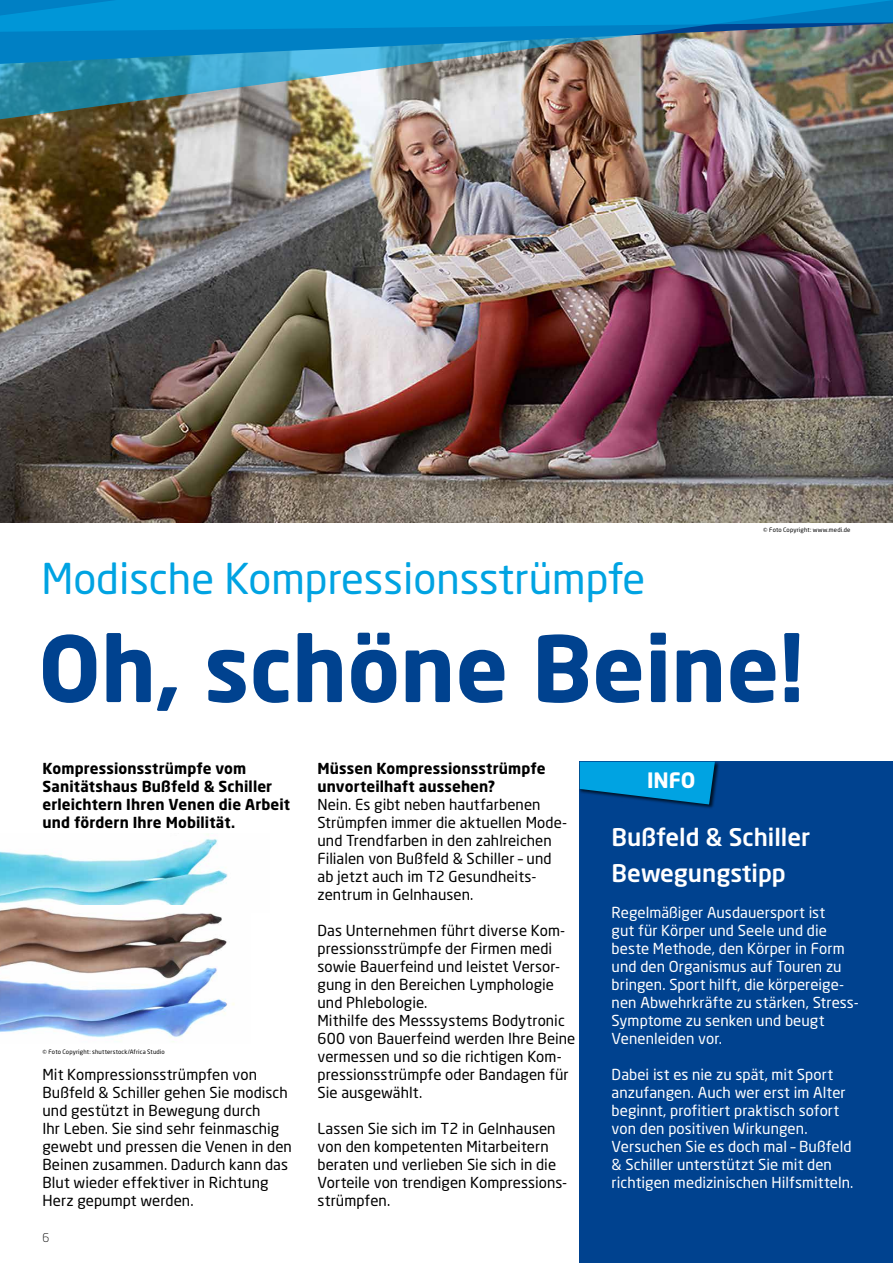
<style>
.page{position:relative;width:893px;height:1263px;background:#fff}
.page>*{position:absolute;margin:0;border:0;box-sizing:border-box;transform-origin:0 0}
.t1{font:700 90px "Neo Sans Std";color:#00428f}
.t2{font:42px "Neo Sans Std";color:#00a3e2}
.t3{font:500 24px/36px "Neo Sans Std";color:#fff}
.t4{font:700 21px "Neo Sans Std";color:#fff}
.t5{font:15px/18px "Neo Sans Std";letter-spacing:.005em;color:#000}
.t6{font:15px/18px "Neo Sans Std";letter-spacing:.005em;color:#fff}
.t7{font:700 15px/18px "Neo Sans Std";letter-spacing:.01em;color:#000}
.t8{font:300 12px "Neo Sans Std";color:#000}
.t9{font:6px "Neo Sans Std";letter-spacing:.025em;color:#000}
</style>
<div class="page">
<img style="left:0;top:834px;width:228px;height:71px">
<img style="left:0;top:144px;width:893px;height:378px">
<div style="left:580px;top:762px;width:313px;height:501px;background:#00428f"></div>
<img style="left:0;top:0;width:893px;height:144px">
<div style="left:580px;top:762px;width:140px;height:47px;background:#000;opacity:.75"></div>
<svg style="left:580px;top:762px;width:135px;height:42px;background:#008dcc"></svg>
<img style="left:0;top:906px;width:227px;height:60px">
<img style="left:0;top:966px;width:235px;height:76px">
<h2 class="t2" style="left:41px;top:553px;width:605px">Modische Kompressionsstrümpfe</h2>
<p class="t9" style="left:763px;top:526px;width:89px">© Foto Copyright: www.medi.de</p>
<h1 class="t1" style="left:38px;top:611px;width:767px">Oh, schöne Beine!</h1>
<p class="t7" style="left:43px;top:759px;width:249px">Kompressionsstrümpfe vom<br>Sanitätshaus Bußfeld &amp; Schiller erleichtern Ihren Venen die Arbeit und fördern Ihre Mobilität.</p>
<p class="t9" style="left:43px;top:1048px;width:124px">© Foto Copyright: shutterstock/Africa Studio</p>
<p class="t5" style="left:43px;top:1065px;width:251px">Mit Kompressionsstrümpfen von<br>Bußfeld &amp; Schiller gehen Sie modisch und gestützt in Bewegung durch<br>Ihr Leben. Sie sind sehr feinmaschig gewebt und pressen die Venen in den<br>Beinen zusammen. Dadurch kann das<br>Blut wieder effektiver in Richtung<br>Herz gepumpt werden.</p>
<p class="t8" style="left:43px;top:1230px;width:8px">6</p>
<p class="t7" style="left:317px;top:759px;width:230px">Müssen Kompressionsstrümpfe unvorteilhaft aussehen?</p>
<p class="t5" style="left:317px;top:795px;width:251px">Nein. Es gibt neben hautfarbenen<br>Strümpfen immer die aktuellen Mode&shy;und Trendfarben in den zahlreichen<br>Filialen von Bußfeld &amp; Schiller – und ab jetzt auch im T2 Gesundheits&shy;zentrum in Gelnhausen.</p>
<p class="t5" style="left:317px;top:921px;width:259px">Das Unternehmen führt diverse Kom&shy;pressionsstrümpfe der Firmen medi sowie Bauerfeind und leistet Versor&shy;gung in den Bereichen Lymphologie und Phlebologie.<br>Mithilfe des Messsystems Bodytronic<br>600 von Bauerfeind werden Ihre Beine vermessen und so die richtigen Kom&shy;pressionsstrümpfe oder Bandagen für<br>Sie ausgewählt.</p>
<p class="t5" style="left:317px;top:1119px;width:251px">Lassen Sie sich im T2 in Gelnhausen von den kompetenten Mitarbeitern beraten und verlieben Sie sich in die<br>Vorteile von trendigen Kompressions&shy;strümpfen.</p>
<h3 class="t4" style="left:647px;top:767px;width:50px">INFO</h3>
<h3 class="t3" style="left:612px;top:819px;width:200px">Bußfeld &amp; Schiller<br>Bewegungstipp</h3>
<p class="t6" style="left:612px;top:903px;width:249px">Regelmäßiger Ausdauersport ist<br>gut für Körper und Seele und die beste Methode, den Körper in Form und den Organismus auf Touren zu bringen. Sport hilft, die körpereige&shy;nen Abwehrkräfte zu stärken, Stress-<br>Symptome zu senken und beugt<br>Venenleiden vor.</p>
<p class="t6" style="left:612px;top:1065px;width:243px">Dabei ist es nie zu spät, mit Sport anzufangen. Auch wer erst im Alter beginnt, profitiert praktisch sofort von den positiven Wirkungen.<br>Versuchen Sie es doch mal – Bußfeld &amp; Schiller unterstützt Sie mit den richtigen medizinischen Hilfsmitteln.</p>
</div>
